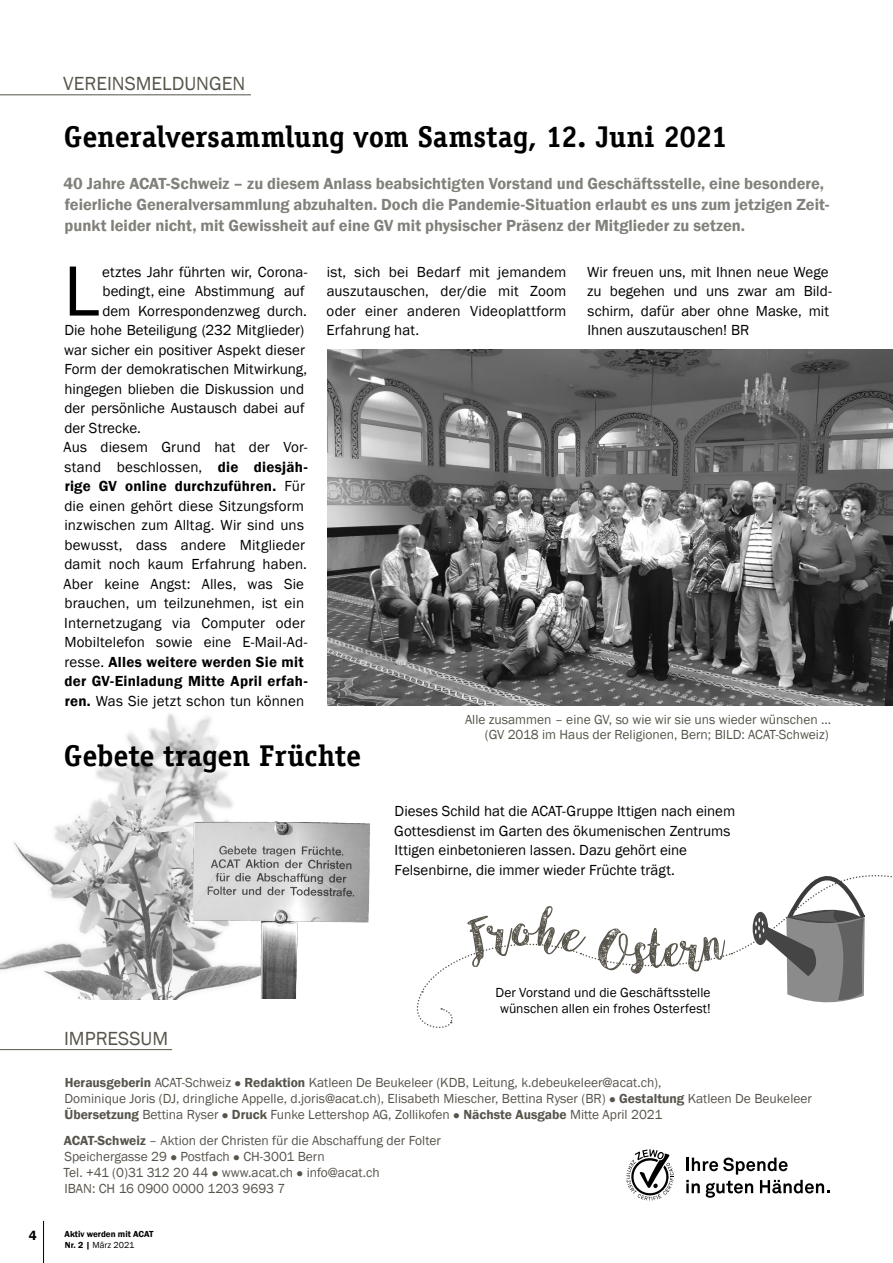
<style>
.page{position:relative;width:893px;height:1263px;background:#fff}
.page>*{position:absolute;margin:0;border:0;box-sizing:border-box;transform-origin:0 0}
.DE-news_Lauftext_mit{font:73.5px "Franklin Gothic";color:#000}
.DE-news_Titel_klein{font:700 30px "Officina Serif LT";color:#000}
.ALLG-DE-Rubriken_lin{font:19.5px "Franklin Gothic";color:#57544b}
.DE-news_Lead_klein{font:600 16.5px/21px "Franklin Gothic";color:#81807a}
.DE-news_Lauftext{font:15px/19.5px "Franklin Gothic";letter-spacing:.005em;color:#000}
.DE-news_Lauftext_mit-2{font:15px "Franklin Gothic";color:#000}
.ALLG-DE-Impressum{font:13.5px/16.2px "Franklin Gothic";color:#57544b}
.ALLG-FR-Impressum{font:13.5px "Franklin Gothic";color:#57544b}
.ALLG-DE-Bildlegende{font:13.5px/15px "Franklin Gothic";color:#57544b;text-align:right}
.DE-news_Gebet_Zitat{font:13.5px/16.2px "Franklin Gothic";letter-spacing:.005em;color:#000;text-align:center}
.t1{font:600 13.5px "Franklin Gothic";color:#000}
.t2{font:600 9px/10.8px "Franklin Gothic";color:#000}
.s1{font-weight:600}
.s2{font-weight:400}
</style>
<div class="page">
<hr style="left:43px;top:1221px;width:1px;height:42px;background:#000">
<img style="left:327px;top:350px;width:566px;height:356px">
<img style="left:0;top:714px;width:233px;height:285px">
<hr style="left:0;top:1049px;width:172px;height:1px;background:#57544b">
<svg style="left:626px;top:1149px;width:48px;height:51px"></svg>
<svg style="left:686px;top:1157px;width:102px;height:17px"></svg>
<svg style="left:686px;top:1180px;width:14px;height:13px"></svg>
<svg style="left:706px;top:1180px;width:47px;height:18px"></svg>
<svg style="left:760px;top:1180px;width:69px;height:14px"></svg>
<hr style="left:0;top:94px;width:251px;height:1px;background:#57544b">
<img style="left:184px;top:814px;width:186px;height:185px">
<svg style="left:416px;top:875px;width:476px;height:153px"></svg>
<p class="ALLG-DE-Rubriken_lin" style="left:63px;top:72px;width:183px">VEREINSMELDUNGEN</p>
<p class="DE-news_Titel_klein" style="left:64px;top:118px;width:665px">Generalversammlung vom Samstag, 12. Juni 2021</p>
<p class="DE-news_Lead_klein" style="left:64px;top:174px;width:767px">40 Jahre ACAT-Schweiz – zu diesem Anlass beabsichtigten Vorstand und Geschäftsstelle, eine besondere, feierliche Generalversammlung abzuhalten. Doch die Pandemie-Situation erlaubt es uns zum jetzigen Zeit&shy;punkt leider nicht, mit Gewissheit auf eine GV mit physischer Präsenz der Mitglieder zu setzen.</p>
<p class="DE-news_Lauftext" style="left:327px;top:262px;width:241px;text-align:justify">ist, sich bei Bedarf mit jemandem auszutauschen, der/die mit Zoom oder einer anderen Videoplattform Erfahrung hat.</p>
<p class="DE-news_Lauftext" style="left:587px;top:262px;width:246px">Wir freuen uns, mit Ihnen neue Wege zu begehen und uns zwar am Bild&shy;schirm, dafür aber ohne Maske, mit<br>Ihnen auszutauschen! BR</p>
<p class="DE-news_Lauftext_mit" style="left:64px;top:245px;width:38px">L</p>
<p class="DE-news_Lauftext_mit-2" style="left:102px;top:262px;width:207px">etztes Jahr führten wir, Corona-</p>
<p class="DE-news_Lauftext_mit-2" style="left:102px;top:282px;width:204px">bedingt, eine Abstimmung auf</p>
<p class="DE-news_Lauftext_mit-2" style="left:102px;top:301px;width:206px">dem Korrespondenzweg durch.</p>
<p class="DE-news_Lauftext_mit-2" style="left:64px;top:321px;width:242px">Die hohe Beteiligung (232 Mitglieder)</p>
<p class="DE-news_Lauftext_mit-2" style="left:64px;top:340px;width:242px">war sicher ein positiver Aspekt dieser</p>
<p class="DE-news_Lauftext_mit-2" style="left:64px;top:360px;width:244px">Form der demokratischen Mitwirkung,</p>
<p class="DE-news_Lauftext_mit-2" style="left:64px;top:379px;width:241px">hingegen blieben die Diskussion und</p>
<p class="DE-news_Lauftext_mit-2" style="left:64px;top:399px;width:242px">der persönliche Austausch dabei auf</p>
<p class="DE-news_Lauftext_mit-2" style="left:64px;top:418px;width:78px">der Strecke.</p>
<p class="DE-news_Lauftext" style="left:64px;top:438px;width:245px">Aus diesem Grund hat der Vor&shy;stand beschlossen, <span class="s1">die diesjäh&shy;rige GV online durchzuführen.</span> Für die einen gehört diese Sitzungsform inzwischen zum Alltag. Wir sind uns bewusst, dass andere Mitglieder damit noch kaum Erfahrung haben.<br>Aber keine Angst: Alles, was Sie brauchen, um teilzunehmen, ist ein Internetzugang via Computer oder Mobiltelefon sowie eine E-Mail-Ad&shy;resse. <span class="s1">Alles weitere werden Sie mit der GV-Einladung Mitte April erfah&shy;ren.</span> Was Sie jetzt schon tun können</p>
<p class="DE-news_Titel_klein" style="left:64px;top:737px;width:299px">Gebete tragen Früchte</p>
<p class="ALLG-DE-Bildlegende" style="left:465px;top:712px;width:368px">Alle zusammen – eine GV, so wie wir sie uns wieder wünschen ... (GV 2018 im Haus der Religionen, Bern; BILD: ACAT-Schweiz)</p>
<p class="DE-news_Lauftext" style="left:394px;top:802px;width:343px">Dieses Schild hat die ACAT-Gruppe Ittigen nach einem Gottesdienst im Garten des ökumenischen Zentrums Ittigen einbetonieren lassen. Dazu gehört eine Felsenbirne, die immer wieder Früchte trägt.</p>
<p class="DE-news_Gebet_Zitat" style="left:495px;top:984px;width:217px">Der Vorstand und die Geschäftsstelle wünschen allen ein frohes Osterfest!</p>
<p class="ALLG-DE-Rubriken_lin" style="left:64px;top:1026px;width:106px">IMPRESSUM</p>
<p class="ALLG-DE-Impressum" style="left:64px;top:1074px;width:749px"><span class="s1">Herausgeberin</span> ACAT-Schweiz ● <span class="s1">Redaktion</span> Katleen De Beukeleer (KDB, Leitung, k.debeukeleer@acat.ch),<br>Dominique Joris (DJ, dringliche Appelle, d.joris@acat.ch), Elisabeth Miescher, Bettina Ryser (BR) ● <span class="s1">Gestaltung</span> Katleen De Beukeleer<br><span class="s1">Übersetzung</span> Bettina Ryser ● <span class="s1">Druck</span> Funke Lettershop AG, Zollikofen ● <span class="s1">Nächste Ausgabe</span> Mitte April 2021</p>
<p class="ALLG-FR-Impressum" style="left:64px;top:1132px;width:378px"><span class="s1">ACAT-Schweiz</span> – Aktion der Christen für die Abschaffung der Folter</p>
<p class="ALLG-FR-Impressum" style="left:64px;top:1148px;width:262px">Speichergasse 29 ● Postfach ● CH-3001 Bern</p>
<p class="ALLG-FR-Impressum" style="left:64px;top:1164px;width:318px">Tel. +41 (0)31 312 20 44 ● www.acat.ch ● info@acat.ch</p>
<p class="ALLG-FR-Impressum" style="left:64px;top:1180px;width:222px">IBAN: CH 16 0900 0000 1203 9693 7</p>
<p class="t1" style="left:29px;top:1227px;width:9px">4</p>
<p class="t2" style="left:65px;top:1229px;width:90px">Aktiv werden mit ACAT<br>Nr. 2 | <span class="s2">März 2021</span></p>
</div>
